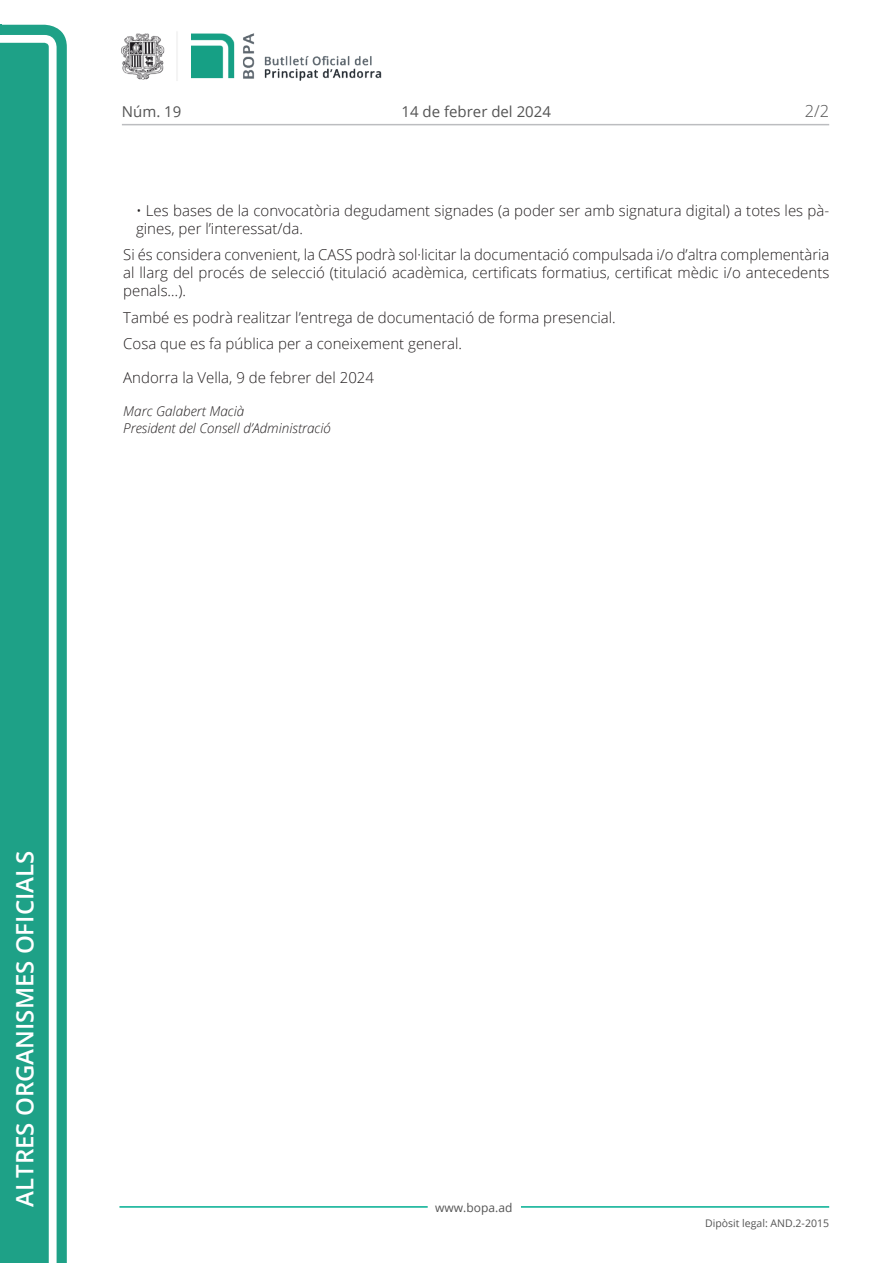
<style>
.page{position:relative;width:893px;height:1263px;background:#fff}
.page>*{position:absolute;margin:0;border:0;box-sizing:border-box;transform-origin:0 0}
.t1{font:600 24px "Open Sans";color:#fff}
.t2{font:300 16.5px "Open Sans";color:#545454}
.Body_text{font:300 15px/18px "Open Sans";color:#231f20;text-align:justify}
.Body_text_i{font:300 15px/18px "Open Sans";color:#231f20}
.Data{font:300 15px "Open Sans";color:#231f20}
.t3{font:15px "Open Sans";color:#545454}
.signatura{font:italic 300 13.5px/16.5px "Open Sans";color:#231f20}
.t4{font:12px "Open Sans";color:#545454}
.t5{font:10.5px "Open Sans";color:#545454}
</style>
<div class="page">
<svg style="left:0;top:25px;width:67px;height:1238px;fill:#1ea187"></svg>
<div style="left:0;top:43px;width:49px;height:1220px;background:#1ea187"></div>
<img style="left:122px;top:32px;width:260px;height:49px">
<hr style="left:119px;top:1206px;width:309px;height:2px;background:#00ae91">
<hr style="left:521px;top:1206px;width:308px;height:2px;background:#00ae91">
<hr style="left:122px;top:124px;width:707px;height:1px;background:#bcbdc0">
<p class="t3" style="left:122px;top:102px;width:61px">Núm. 19</p>
<p class="t3" style="left:402px;top:102px;width:151px">14 de febrer del 2024</p>
<p class="t2" style="left:805px;top:100px;width:26px">2/2</p>
<p class="Body_text_i" style="left:136px;top:201px;width:695px">• Les bases de la convocatòria degudament signades (a poder ser amb signatura digital) a totes les pà&shy;gines, per l’interessat/da.</p>
<p class="Body_text" style="left:123px;top:245px;width:708px">Si és considera convenient, la CASS podrà sol·licitar la documentació compulsada i/o d’altra complementària al llarg del procés de selecció (titulació acadèmica, certificats formatius, certificat mèdic i/o antecedents penals…).</p>
<p class="Body_text" style="left:123px;top:308px;width:494px">També es podrà realitzar l’entrega de documentació de forma presencial.</p>
<p class="Body_text" style="left:123px;top:334px;width:340px">Cosa que es fa pública per a coneixement general.</p>
<p class="Data" style="left:123px;top:367px;width:252px">Andorra la Vella, 9 de febrer del 2024</p>
<p class="signatura" style="left:123px;top:402px;width:209px">Marc Galabert Macià<br>President del Consell d’Administració</p>
<h1 class="t1" style="left:8px;top:1207px;width:358px;rotate:-90deg">Altres organismes oficials</h1>
<p class="t4" style="left:435px;top:1199px;width:79px">www.bopa.ad</p>
<p class="t5" style="left:705px;top:1216px;width:125px">Dipòsit legal: AND.2-2015</p>
</div>
